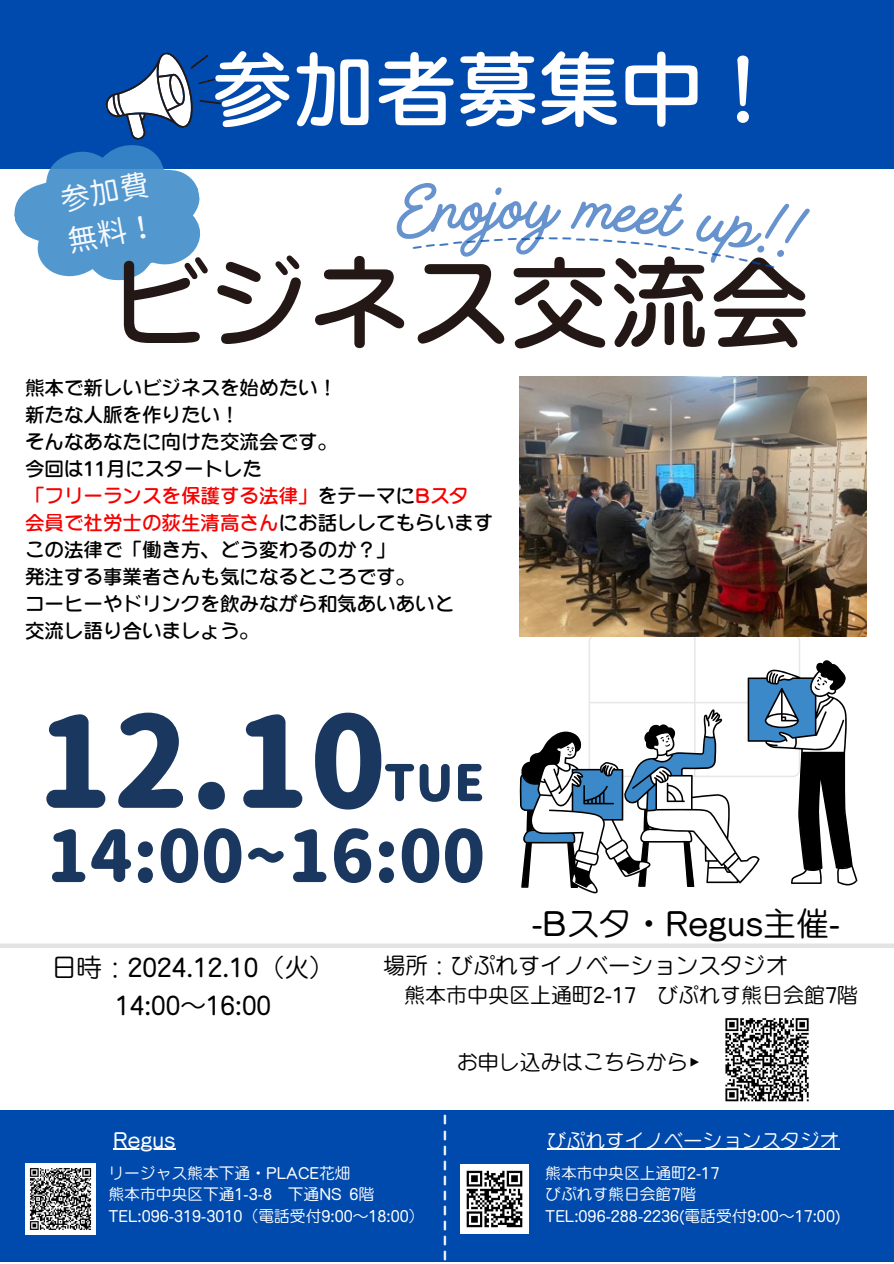
<style>
.page{position:relative;width:894px;height:1264px;background:#fff}
.page>*{position:absolute;margin:0;border:0;box-sizing:border-box;transform-origin:0 0}
.t1{font:125.55px "Corporate Logo Rounded";color:#00214d}
.t2{font:100.05px "Iwa R Go Std Db";color:#231815}
.t3{font:81.75px "Iwa R Go Std Db";color:#fff}
.t4{font:81px "Handelson Three";color:#004aad}
.t5{font:70.95px "Corporate Logo Rounded";color:#00214d}
.t6{font:49.95px "Corporate Logo Rounded";color:#00214d}
.t7{font:500 33px "Iwa R Go Std";color:#000}
.t8{font:33px "rounded mplus 1 p regular";color:#fff}
.t9{font:30px/41.5px "Gen Sen Rounded TW R";color:#f6faff}
.t10{font:30px "rounded mplus 1 p regular";color:#004aad}
.t11{font:500 25.5px "Iwa R Go Std";color:#000}
.t12{font:500 22.5px "Iwa R Go Std";color:#000}
.t13{font:500 21px "Iwa R Go Std";color:#000}
.t14{font:500 21px "Iwa R Go Std";color:#fff}
.t15{font:19.5px "Iwa R Go Std Db";color:#000}
.t16{font:19.5px "Iwa R Go Std Db";color:#f60000}
.t17{font:500 19.5px "Iwa R Go Std";color:#fff}
.t18{font:500 15.75px "Iwa R Go Std";color:#fff}
.s1{color:#000}
.s2{font-family:"Wen Quan Yi Micro Hei";font-weight:400}
</style>
<div class="page">
<div style="left:1px;top:1110px;width:892px;height:152px;background:#004aad"></div>
<div style="left:0;top:0;width:893px;height:169px;background:#004aad"></div>
<svg style="left:529px;top:636px;width:327px;height:23px"></svg>
<svg style="left:519px;top:659px;width:338px;height:234px"></svg>
<img style="left:519px;top:376px;width:347px;height:260px">
<div style="left:0;top:943px;width:893px;height:5px;background:#e3e3e3"></div>
<img style="left:460px;top:1164px;width:69px;height:69px">
<img style="left:25px;top:1163px;width:71px;height:71px">
<svg style="left:14px;top:52px;width:207px;height:229px"></svg>
<img style="left:725px;top:1018px;width:84px;height:84px">
<hr style="left:113px;top:1148px;width:62px;height:1px;background:#fff">
<hr style="left:546px;top:1148px;width:293px;height:1px;background:#fff">
<p class="t3" style="left:211px;top:48px;width:573px">参加者募集中！</p>
<p class="t9" style="left:57px;top:179px;width:92px;rotate:-10deg">参加費無料！</p>
<h3 class="t4" style="left:522px;top:162px;width:31px">y</h3>
<h3 class="t10" style="left:532px;top:215px;width:29px">--</h3>
<p class="t2" style="left:109px;top:252px;width:702px">ビジネス交流会</p>
<h6 class="t15" style="left:25px;top:377px;width:313px">熊本で新しいビジネスを始めたい！</h6>
<h2 class="t15" style="left:25px;top:404px;width:216px">新たな人脈を作りたい！</h2>
<p class="t15" style="left:25px;top:431px;width:313px">そんなあなたに向けた交流会です。</p>
<p class="t15" style="left:25px;top:458px;width:238px">今回は11月にスタートした</p>
<p class="t16" style="left:25px;top:485px;width:445px">「フリーランスを保護する法律」<span class="s1">をテーマに</span>Bスタ</p>
<p class="t16" style="left:25px;top:512px;width:469px">会員で社労士の荻生清高さん<span class="s1">にお話ししてもらいます</span></p>
<p class="t15" style="left:25px;top:539px;width:372px">この法律で「働き方、どう変わるのか？」</p>
<p class="t15" style="left:25px;top:566px;width:391px">発注する事業者さんも気になるところです。</p>
<p class="t15" style="left:25px;top:593px;width:430px">コーヒーやドリンクを飲みながら和気あいあいと</p>
<p class="t15" style="left:25px;top:620px;width:235px">交流し語り合いましょう。</p>
<h1 class="t1" style="left:37px;top:700px;width:351px">12.10</h1>
<h3 class="t6" style="left:383px;top:758px;width:103px">TUE</h3>
<h3 class="t5" style="left:46px;top:821px;width:440px">14:00~16:00</h3>
<p class="t7" style="left:531px;top:906px;width:310px">-Bスタ・Regus主催-</p>
<p class="t11" style="left:51px;top:954px;width:285px">日時：2024.12.10（火）</p>
<p class="t11" style="left:115px;top:992px;width:158px">14:00～16:00</p>
<p class="t12" style="left:383px;top:954px;width:406px">場所：びぷれすイノベーションスタジオ</p>
<p class="t13" style="left:404px;top:984px;width:455px">熊本市中央区上通町2-17 びぷれす熊日会館7階</p>
<h6 class="t13" style="left:457px;top:1051px;width:245px">お申し込みはこちらから<span class="s2">▶</span></h6>
<p class="t14" style="left:113px;top:1129px;width:64px">Regus</p>
<h1 class="t18" style="left:108px;top:1164px;width:243px">リージャス熊本下通・PLACE花畑</h1>
<h5 class="t18" style="left:108px;top:1186px;width:267px">熊本市中央区下通1-3-8 下通NS 6階</h5>
<h4 class="t18" style="left:108px;top:1207px;width:317px">TEL:096-319-3010（電話受付9:00～18:00）</h4>
<p class="t8" style="left:471px;top:1112px;width:152px;rotate:90deg">----------</p>
<p class="t17" style="left:546px;top:1130px;width:294px">びぷれすイノベーションスタジオ</p>
<p class="t18" style="left:545px;top:1164px;width:176px">熊本市中央区上通町2-17</p>
<p class="t18" style="left:545px;top:1186px;width:152px">びぷれす熊日会館7階</p>
<p class="t18" style="left:545px;top:1207px;width:296px">TEL:096-288-2236(電話受付9:00～17:00)</p>
</div>
